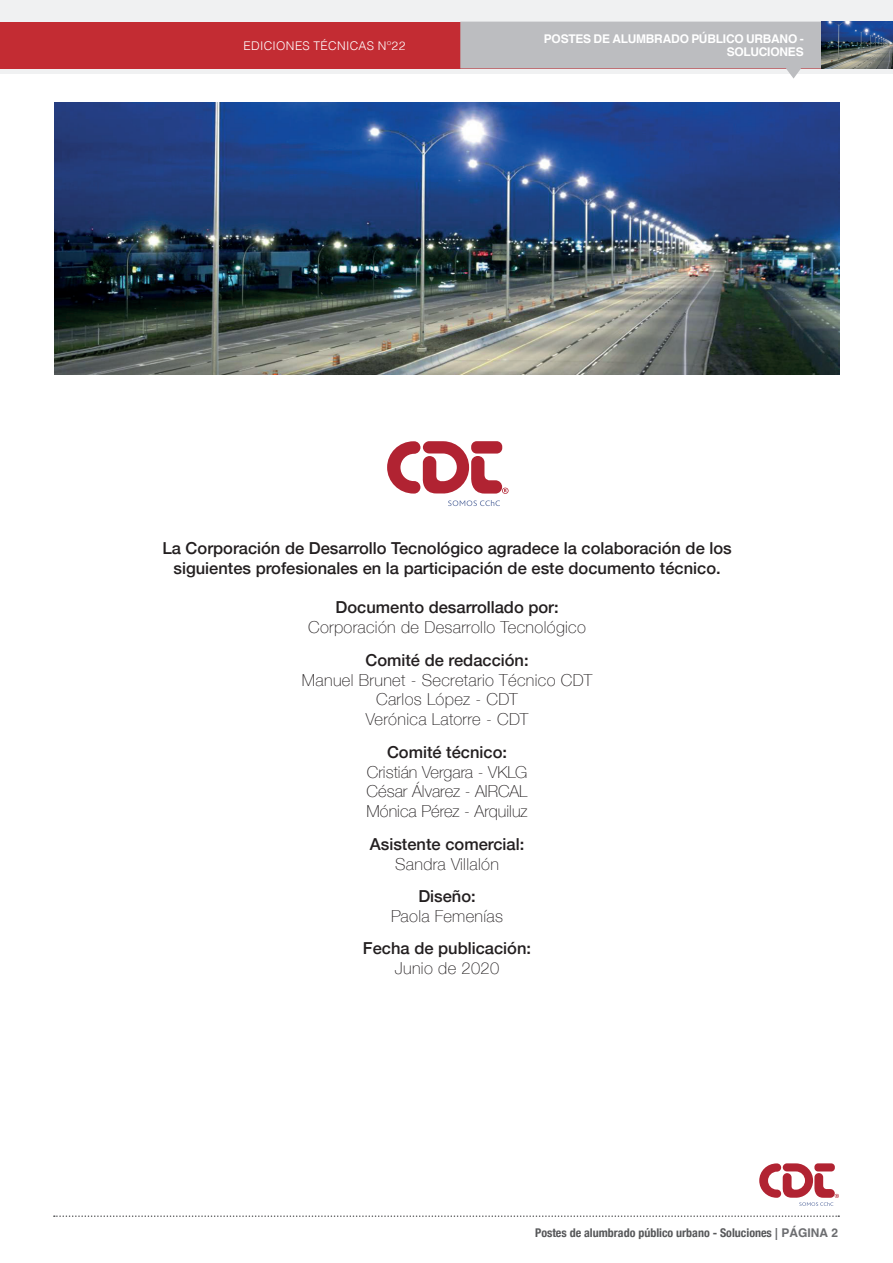
<style>
.page{position:relative;width:893px;height:1263px;background:#fff}
.page>*{position:absolute;margin:0;border:0;box-sizing:border-box;transform-origin:0 0}
.t1{font:500 16.5px/19.8px "Helvetica Neue";color:#231f20;text-align:center}
.t2{font:100 16.5px/19.8px "Helvetica Neue";letter-spacing:.02em;color:#231f20;text-align:center}
.t3{font:700 condensed 12px "Helvetica Neue";color:#57585a}
.t4{font:700 12px/13.5px "Helvetica";letter-spacing:-.02em;color:#fff;text-align:right}
.t5{font:300 12px "Helvetica";letter-spacing:.025em;color:#fff}
.s1{font-family:"Helvetica";font-stretch:normal;color:#6c6d70}
</style>
<div class="page">
<svg style="left:54px;top:1215px;width:785px;height:2px"></svg>
<svg style="left:759px;top:1163px;width:80px;height:43px"></svg>
<div style="left:814px;top:1163px;width:21px;height:8px;background:#b12332;border-radius:4px"></div>
<div style="left:0;top:0;width:893px;height:74px;background:#f0f1f2"></div>
<div style="left:0;top:22px;width:887px;height:46px;background:#c32c33"></div>
<svg style="left:460px;top:22px;width:427px;height:57px"></svg>
<img style="left:54px;top:102px;width:785px;height:272px">
<svg style="left:448px;top:500px;width:52px;height:6px"></svg>
<svg style="left:387px;top:441px;width:122px;height:53px"></svg>
<div style="left:471px;top:441px;width:31px;height:12px;background:#b12332;border-radius:5px"></div>
<img style="left:822px;top:22px;width:71px;height:46px">
<p class="t5" style="left:244px;top:38px;width:163px">EDICIONES TÉCNICAS Nº22</p>
<p class="t4" style="left:544px;top:32px;width:261px">POSTES DE ALUMBRADO PÚBLICO URBANO -<br>SOLUCIONES</p>
<p class="t1" style="left:162px;top:537px;width:571px">La Corporación de Desarrollo Tecnológico agradece la colaboración de los siguientes profesionales en la participación de este documento técnico.</p>
<p class="t1" style="left:335px;top:596px;width:225px">Documento desarrollado por:</p>
<p class="t2" style="left:308px;top:617px;width:279px">Corporación de Desarrollo Tecnológico</p>
<p class="t1" style="left:365px;top:649px;width:165px">Comité de redacción:</p>
<p class="t2" style="left:302px;top:669px;width:292px">Manuel Brunet - Secretario Técnico CDT<br>Carlos López - CDT<br>Verónica Latorre - CDT</p>
<p class="t1" style="left:387px;top:741px;width:122px">Comité técnico:</p>
<p class="t2" style="left:366px;top:761px;width:163px;text-align:justify">Cristián Vergara - VKLG César Álvarez - AIRCAL Mónica Pérez - Arquiluz</p>
<p class="t1" style="left:370px;top:833px;width:156px">Asistente comercial:</p>
<p class="t2" style="left:395px;top:853px;width:105px">Sandra Villalón</p>
<p class="t1" style="left:418px;top:885px;width:59px">Diseño:</p>
<p class="t2" style="left:391px;top:905px;width:114px">Paola Femenías</p>
<p class="t1" style="left:363px;top:937px;width:170px">Fecha de publicación:</p>
<p class="t2" style="left:395px;top:958px;width:106px">Junio de 2020</p>
<p class="t3" style="left:535px;top:1223px;width:305px">Postes de alumbrado público urbano - Soluciones <span class="s1">| PÁGINA 2</span></p>
</div>
